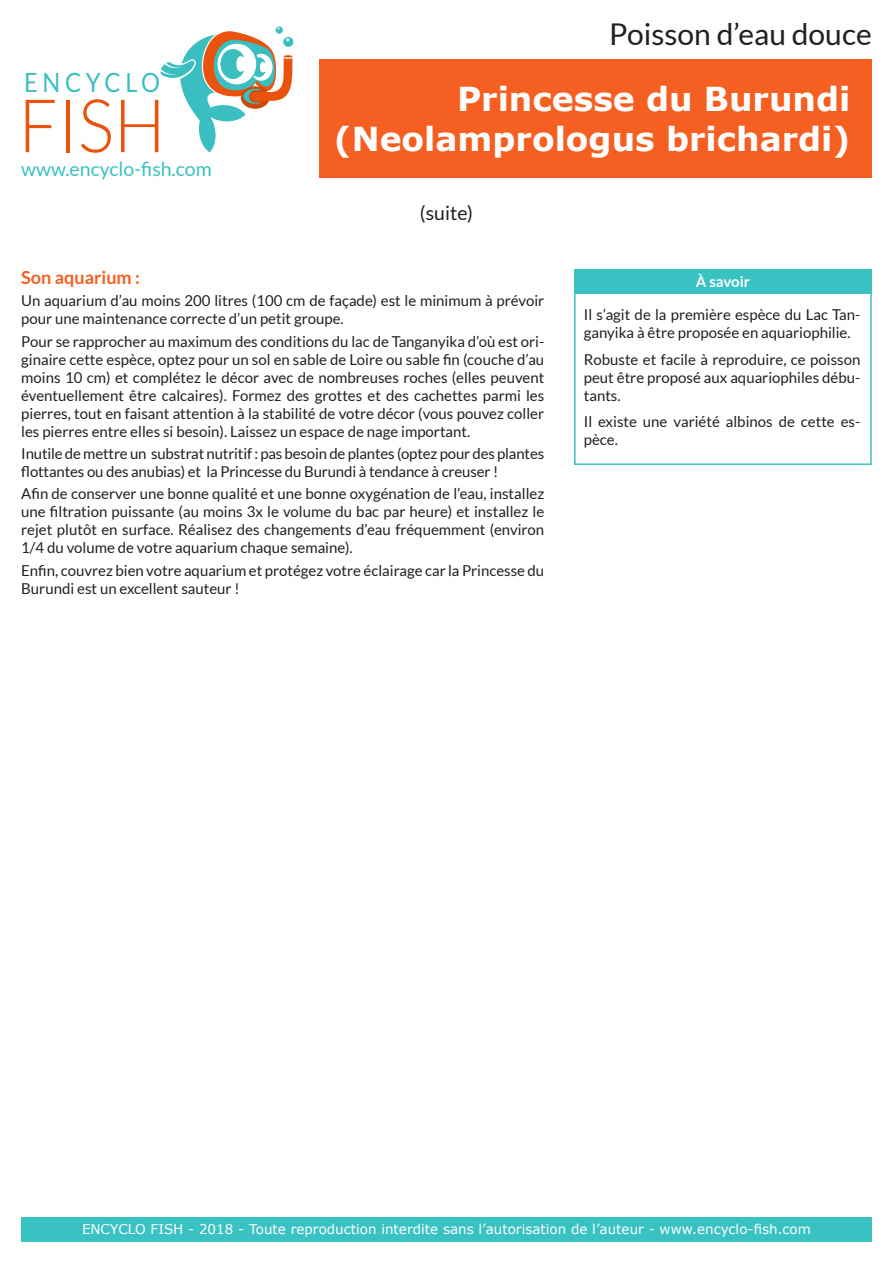
<style>
.page{position:relative;width:893px;height:1263px;background:#fff}
.page>*{position:absolute;margin:0;border:0;box-sizing:border-box;transform-origin:0 0}
.t1{font:300 73.95px "Lato";color:#e9530e;scale:.93 1}
.t2{font:700 33px/39.6px "Verdana";color:#fff;text-align:right}
.t3{font:30px "Lato";color:#241f1f}
.t4{font:26.4px "Lato";letter-spacing:.195em;color:#3abebf;scale:.89 1}
.t5{font:19.5px "Lato";color:#3ac1c2}
.t6{font:19.5px "Lato";color:#241f1f}
.t7{font:700 18px "Lato";color:#f55f21}
.t8{font:15px/18px "Lato";color:#241f1f}
.t9{font:700 15px "Lato";color:#fff}
.t10{font:13.5px "Verdana";color:#fff}
</style>
<div class="page">
<div style="left:21px;top:1217px;width:851px;height:25px;background:#3ac1c2"></div>
<div style="left:574px;top:269px;width:298px;height:196px;border:2px solid #3ac1c2"></div>
<div style="left:574px;top:270px;width:298px;height:24px;background:#3ac1c2"></div>
<svg style="left:160px;top:26px;width:134px;height:126px"></svg>
<div style="left:319px;top:59px;width:553px;height:119px;background:#f55f21"></div>
<h3 class="t4" style="left:24px;top:68px;width:154px">ENCYCLO</h3>
<h1 class="t1" style="left:18px;top:86px;width:160px">FISH</h1>
<h3 class="t5" style="left:21px;top:159px;width:192px">www.encyclo-fish.com</h3>
<h3 class="t3" style="left:609px;top:18px;width:264px">Poisson d’eau douce</h3>
<h2 class="t2" style="left:334px;top:79px;width:518px">Princesse du Burundi (Neolamprologus brichardi)</h2>
<h3 class="t6" style="left:420px;top:202px;width:55px">(suite)</h3>
<p class="t7" style="left:21px;top:267px;width:120px">Son aquarium :</p>
<p class="t8" style="left:21px;top:292px;width:524px">Un aquarium d’au moins 200 litres (100 cm de façade) est le minimum à prévoir pour une maintenance correcte d’un petit groupe.</p>
<p class="t8" style="left:21px;top:332px;width:524px;text-align:justify">Pour se rapprocher au maximum des conditions du lac de Tanganyika d’où est ori&shy;ginaire cette espèce, optez pour un sol en sable de Loire ou sable fin (couche d’au moins 10 cm) et complétez le décor avec de nombreuses roches (elles peuvent éventuellement être calcaires). Formez des grottes et des cachettes parmi les pierres, tout en faisant attention à la stabilité de votre décor (vous pouvez coller les pierres entre elles si besoin). Laissez un espace de nage important.</p>
<p class="t8" style="left:21px;top:444px;width:524px">Inutile de mettre un substrat nutritif : pas besoin de plantes (optez pour des plantes flottantes ou des anubias) et la Princesse du Burundi à tendance à creuser !</p>
<p class="t8" style="left:21px;top:485px;width:524px;text-align:justify">Afin de conserver une bonne qualité et une bonne oxygénation de l’eau, installez une filtration puissante (au moins 3x le volume du bac par heure) et installez le rejet plutôt en surface. Réalisez des changements d’eau fréquemment (environ 1/4 du volume de votre aquarium chaque semaine).</p>
<p class="t8" style="left:21px;top:561px;width:524px">Enfin, couvrez bien votre aquarium et protégez votre éclairage car la Princesse du<br>Burundi est un excellent sauteur !</p>
<p class="t9" style="left:696px;top:273px;width:56px">À savoir</p>
<p class="t8" style="left:584px;top:305px;width:278px">Il s’agit de la première espèce du Lac Tan&shy;ganyika à être proposée en aquariophilie.</p>
<p class="t8" style="left:584px;top:350px;width:278px;text-align:justify">Robuste et facile à reproduire, ce poisson peut être proposé aux aquariophiles débu&shy;tants.</p>
<p class="t8" style="left:584px;top:412px;width:278px">Il existe une variété albinos de cette es&shy;pèce.</p>
<p class="t10" style="left:82px;top:1220px;width:730px">ENCYCLO FISH - 2018 - Toute reproduction interdite sans l’autorisation de l’auteur - www.encyclo-fish.com</p>
</div>
